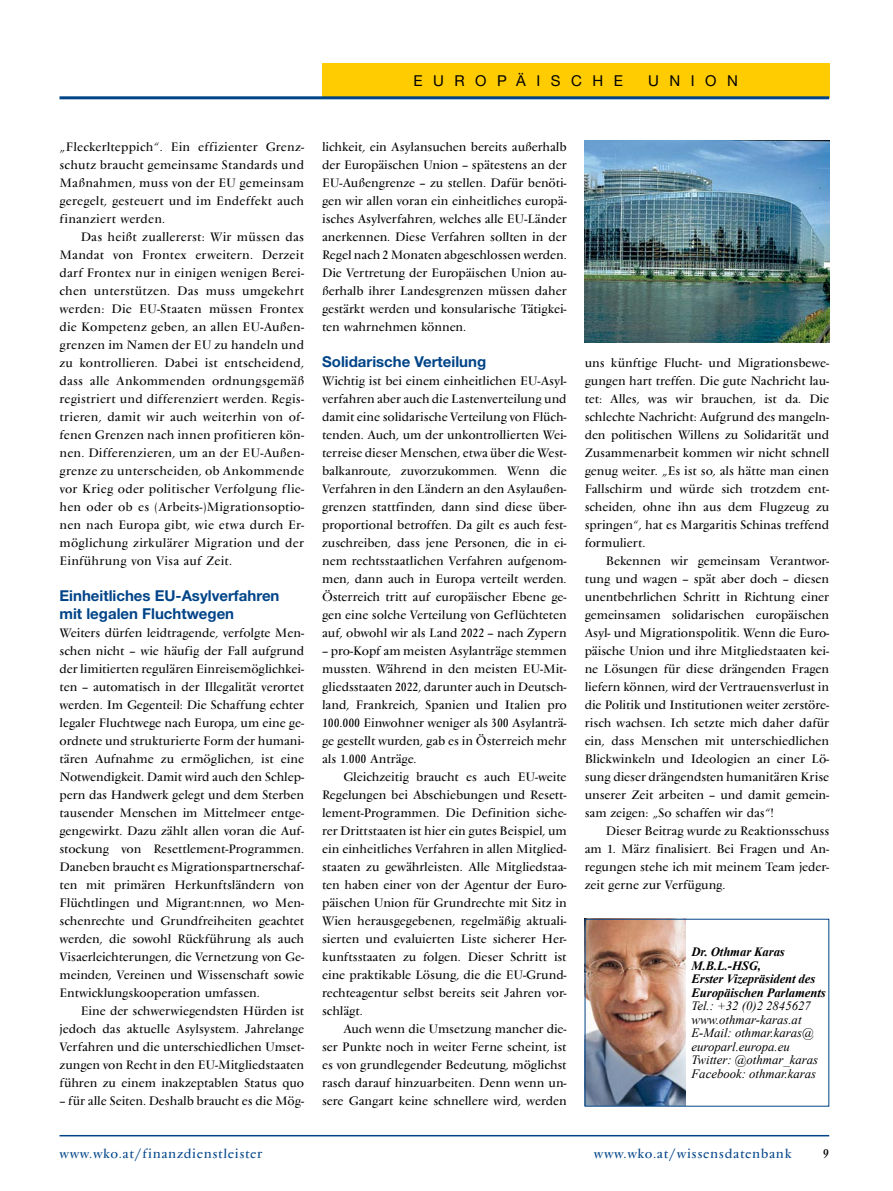
<style>
.page{position:relative;width:893px;height:1191px;background:#fff}
.page>*{position:absolute;margin:0;border:0;box-sizing:border-box;transform-origin:0 0}
.t1{font:700 15px/18px "Helvetica Neue LT Std";color:#048}
.t2{font:15px "Helvetica Neue LT Std";letter-spacing:.7em;color:#000}
.t3{font:13.5px "Vendome Pro";letter-spacing:.05em;color:#048}
.t4{font:13.5px "Vendome Pro";color:#000}
.t5{font:12.75px/18px "Vendome Pro";color:#000;text-align:justify}
.t6{font:italic 12.75px/13.5px "Times New Roman";color:#000}
.t7{font:italic 700 12.75px/13.5px "Times New Roman";letter-spacing:-.01em;color:#000}
</style>
<div class="page">
<hr style="left:60px;top:1135px;width:769px;height:1px;background:#048">
<div style="left:322px;top:64px;width:507px;height:34px;background:#fecc00"></div>
<img style="left:587px;top:921px;width:98px;height:183px">
<hr style="left:60px;top:96px;width:769px;height:3px;background:#048">
<img style="left:585px;top:140px;width:244px;height:202px">
<p class="t2" style="left:413px;top:72px;width:211px">EUROPÄISCHE</p>
<p class="t2" style="left:648px;top:72px;width:91px">UNION</p>
<p class="t5" style="left:60px;top:137px;width:246px">„Fleckerlteppich“. Ein effizienter Grenz&shy;schutz braucht gemeinsame Standards und Maßnahmen, muss von der EU gemeinsam geregelt, gesteuert und im Endeffekt auch finanziert werden.</p>
<p class="t5" style="left:60px;top:227px;width:246px;text-indent:21px">Das heißt zuallererst: Wir müssen das Mandat von Frontex erweitern. Derzeit darf Frontex nur in einigen wenigen Berei&shy;chen unterstützen. Das muss umgekehrt werden: Die EU-Staaten müssen Frontex die Kompetenz geben, an allen EU-Außen&shy;grenzen im Namen der EU zu handeln und zu kontrollieren. Dabei ist entscheidend, dass alle Ankommenden ordnungsgemäß registriert und differenziert werden. Regis&shy;trieren, damit wir auch weiterhin von of&shy;fenen Grenzen nach innen profitieren kön&shy;nen. Differenzieren, um an der EU-Außen&shy;grenze zu unterscheiden, ob Ankommende vor Krieg oder politischer Verfolgung flie&shy;hen oder ob es (Arbeits-)Migrationsoptio&shy;nen nach Europa gibt, wie etwa durch Er&shy;möglichung zirkulärer Migration und der Einführung von Visa auf Zeit.</p>
<p class="t1" style="left:60px;top:586px;width:221px">Einheitliches EU-Asylverfahren mit legalen Fluchtwegen</p>
<p class="t5" style="left:60px;top:623px;width:246px">Weiters dürfen leidtragende, verfolgte Men&shy;schen nicht – wie häufig der Fall aufgrund der limitierten regulären Einreisemöglichkei&shy;ten – automatisch in der Illegalität verortet werden. Im Gegenteil: Die Schaffung echter legaler Fluchtwege nach Europa, um eine ge&shy;ordnete und strukturierte Form der humani&shy;tären Aufnahme zu ermöglichen, ist eine Notwendigkeit. Damit wird auch den Schlep&shy;pern das Handwerk gelegt und dem Sterben tausender Menschen im Mittelmeer entge&shy;gengewirkt. Dazu zählt allen voran die Auf&shy;stockung von Resettlement-Programmen.<br>Daneben braucht es Migrationspartnerschaf&shy;ten mit primären Herkunftsländern von Flüchtlingen und Migrant:nnen, wo Men&shy;schenrechte und Grundfreiheiten geachtet werden, die sowohl Rückführung als auch Visaerleichterungen, die Vernetzung von Ge&shy;meinden, Vereinen und Wissenschaft sowie Entwicklungskooperation umfassen.</p>
<p class="t5" style="left:60px;top:1001px;width:246px;text-indent:21px">Eine der schwerwiegendsten Hürden ist jedoch das aktuelle Asylsystem. Jahrelange Verfahren und die unterschiedlichen Umset&shy;zungen von Recht in den EU-Mitgliedstaaten führen zu einem inakzeptablen Status quo</p>
<p class="t5" style="left:60px;top:1091px;width:246px">– für alle Seiten. Deshalb braucht es die Mög-</p>
<p class="t5" style="left:322px;top:137px;width:246px">lichkeit, ein Asylansuchen bereits außerhalb der Europäischen Union – spätestens an der EU-Außengrenze – zu stellen. Dafür benöti&shy;gen wir allen voran ein einheitliches europä&shy;isches Asylverfahren, welches alle EU-Länder anerkennen. Diese Verfahren sollten in der Regel nach 2 Monaten abgeschlossen werden.<br>Die Vertretung der Europäischen Union au&shy;ßerhalb ihrer Landesgrenzen müssen daher gestärkt werden und konsularische Tätigkei&shy;ten wahrnehmen können.</p>
<p class="t1" style="left:322px;top:352px;width:166px">Solidarische Verteilung</p>
<p class="t5" style="left:322px;top:371px;width:246px">Wichtig ist bei einem einheitlichen EU-Asyl&shy;verfahren aber auch die Lastenverteilung und damit eine solidarische Verteilung von Flüch&shy;tenden. Auch, um der unkontrollierten Wei&shy;terreise dieser Menschen, etwa über die West&shy;balkanroute, zuvorzukommen. Wenn die Verfahren in den Ländern an den Asylaußen&shy;grenzen stattfinden, dann sind diese über&shy;proportional betroffen. Da gilt es auch fest&shy;zuschreiben, dass jene Personen, die in ei&shy;nem rechtsstaatlichen Verfahren aufgenom&shy;men, dann auch in Europa verteilt werden.<br>Österreich tritt auf europäischer Ebene ge&shy;gen eine solche Verteilung von Geflüchteten auf, obwohl wir als Land 2022 – nach Zypern</p>
<p class="t5" style="left:322px;top:641px;width:246px">– pro-Kopf am meisten Asylanträge stemmen mussten. Während in den meisten EU-Mit&shy;gliedsstaaten 2022, darunter auch in Deutsch&shy;land, Frankreich, Spanien und Italien pro 100.000 Einwohner weniger als 300 Asylanträ&shy;ge gestellt wurden, gab es in Österreich mehr als 1.000 Anträge.</p>
<p class="t5" style="left:322px;top:767px;width:246px;text-indent:21px">Gleichzeitig braucht es auch EU-weite Regelungen bei Abschiebungen und Resett&shy;lement-Programmen. Die Definition siche&shy;rer Drittstaaten ist hier ein gutes Beispiel, um ein einheitliches Verfahren in allen Mitglied&shy;staaten zu gewährleisten. Alle Mitgliedstaa&shy;ten haben einer von der Agentur der Euro&shy;päischen Union für Grundrechte mit Sitz in Wien herausgegebenen, regelmäßig aktuali&shy;sierten und evaluierten Liste sicherer Her&shy;kunftsstaaten zu folgen. Dieser Schritt ist eine praktikable Lösung, die die EU-Grund&shy;rechteagentur selbst bereits seit Jahren vor&shy;schlägt.</p>
<p class="t5" style="left:322px;top:1019px;width:246px;text-indent:21px">Auch wenn die Umsetzung mancher die&shy;ser Punkte noch in weiter Ferne scheint, ist es von grundlegender Bedeutung, möglichst rasch darauf hinzuarbeiten. Denn wenn un&shy;sere Gangart keine schnellere wird, werden</p>
<p class="t5" style="left:585px;top:353px;width:246px">uns künftige Flucht- und Migrationsbewe&shy;gungen hart treffen. Die gute Nachricht lau&shy;tet: Alles, was wir brauchen, ist da. Die schlechte Nachricht: Aufgrund des mangeln&shy;den politischen Willens zu Solidarität und Zusammenarbeit kommen wir nicht schnell genug weiter. „Es ist so, als hätte man einen Fallschirm und würde sich trotzdem ent&shy;scheiden, ohne ihn aus dem Flugzeug zu springen“, hat es Margaritis Schinas treffend formuliert.</p>
<p class="t5" style="left:585px;top:551px;width:246px;text-indent:21px">Bekennen wir gemeinsam Verantwor&shy;tung und wagen – spät aber doch – diesen unentbehrlichen Schritt in Richtung einer gemeinsamen solidarischen europäischen Asyl- und Migrationspolitik. Wenn die Euro&shy;päische Union und ihre Mitgliedstaaten kei&shy;ne Lösungen für diese drängenden Fragen liefern können, wird der Vertrauensverlust in die Politik und Institutionen weiter zerstöre&shy;risch wachsen. Ich setzte mich daher dafür ein, dass Menschen mit unterschiedlichen Blickwinkeln und Ideologien an einer Lö&shy;sung dieser drängendsten humanitären Krise unserer Zeit arbeiten – und damit gemein&shy;sam zeigen: „So schaffen wir das“!</p>
<p class="t5" style="left:585px;top:821px;width:246px;text-indent:21px">Dieser Beitrag wurde zu Reaktionsschuss am 1. März finalisiert. Bei Fragen und An&shy;regungen stehe ich mit meinem Team jeder&shy;zeit gerne zur Verfügung.</p>
<p class="t7" style="left:691px;top:945px;width:136px">Dr. Othmar Karas<br>M.B.L.-HSG,<br>Erster Vizepräsident des<br>Europäischen Parlaments</p>
<p class="t6" style="left:691px;top:999px;width:128px">Tel.: +32 (0)2 2845627 www.othmar-karas.at<br>E-Mail: othmar.karas@ europarl.europa.eu<br>Twitter: @othmar_karas<br>Facebook: othmar.karas</p>
<p class="t3" style="left:60px;top:1145px;width:204px">www.wko.at/finanzdienstleister</p>
<p class="t3" style="left:594px;top:1145px;width:199px">www.wko.at/wissensdatenbank</p>
<p class="t4" style="left:823px;top:1145px;width:8px">9</p>
</div>
